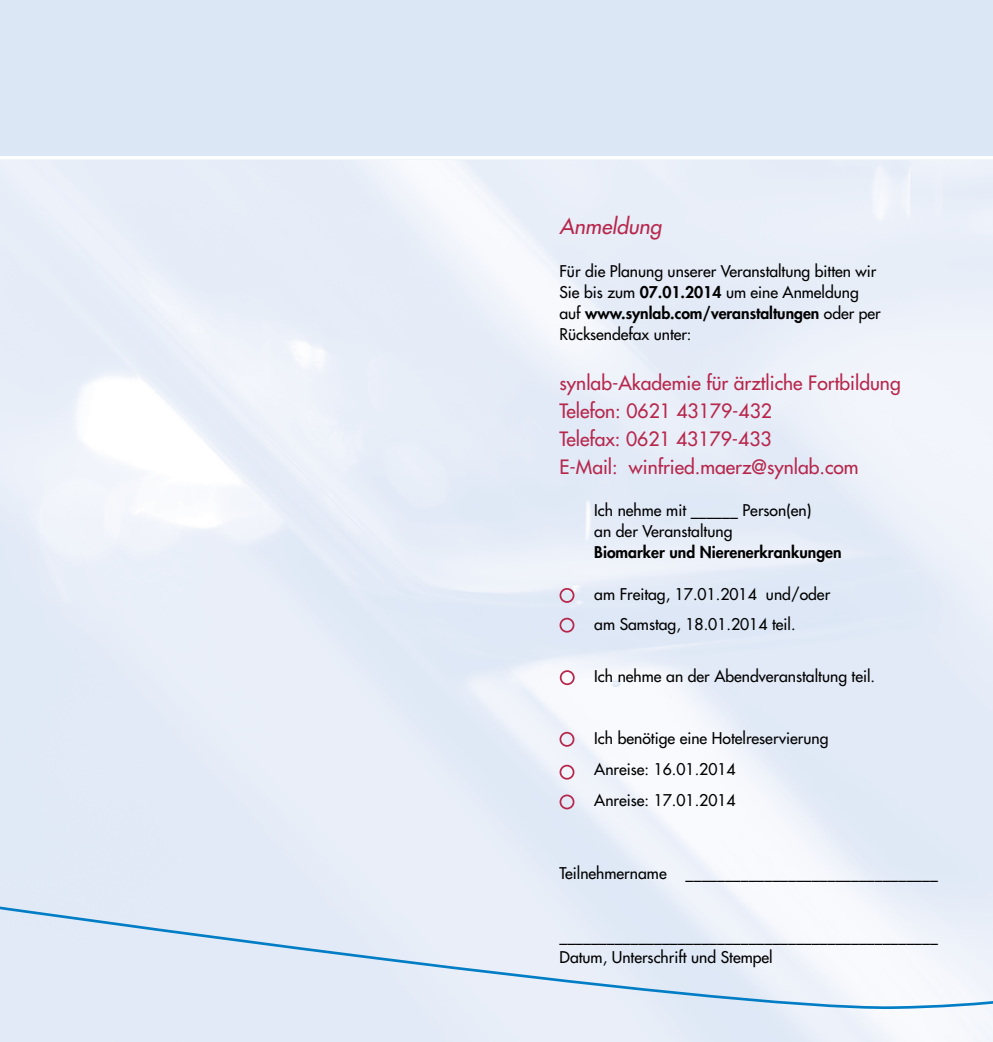
<style>
.page{position:relative;width:993px;height:1042px;background:#fff}
.page>*{position:absolute;margin:0;border:0;box-sizing:border-box;transform-origin:0 0}
.t1{font:italic 21px "Futura";color:#b7274c}
.t2{font:19.25px/28px "Futura";color:#b7274c}
.t3{font:15.75px/21px "Futura";color:#000}
.t4{font:800 15.75px "Futura";color:#000}
.s1{font-weight:800}
</style>
<div class="page">
<img style="left:0;top:160px;width:992px;height:882px">
<svg style="left:0;top:858px;width:992px;height:151px;fill:#e4ebf7"></svg>
<div style="left:0;top:0;width:992px;height:159px;background:#dce7f5"></div>
<svg style="left:0;top:156px;width:992px;height:4px;fill:#fdfefe"></svg>
<div style="left:559px;top:588px;width:15px;height:15px;border:2px solid #b7274c;border-radius:50%"></div>
<div style="left:559px;top:618px;width:15px;height:14px;border:2px solid #b7274c;border-radius:50%"></div>
<div style="left:559px;top:732px;width:15px;height:15px;border:2px solid #b7274c;border-radius:50%"></div>
<div style="left:559px;top:765px;width:15px;height:14px;border:2px solid #b7274c;border-radius:50%"></div>
<div style="left:559px;top:794px;width:15px;height:15px;border:2px solid #b7274c;border-radius:50%"></div>
<div style="left:559px;top:670px;width:15px;height:15px;border:2px solid #b7274c;border-radius:50%"></div>
<h1 class="t1" style="left:559px;top:212px;width:103px">Anmeldung</h1>
<p class="t3" style="left:559px;top:261px;width:322px">Für die Planung unserer Veranstaltung bitten wir Sie bis zum <span class="s1">07.01.2014</span> um eine Anmeldung auf <span class="s1">www.synlab.com/veranstaltungen</span> oder per Rücksendefax unter:</p>
<p class="t2" style="left:559px;top:368px;width:342px">synlab-Akademie für ärztliche Fortbildung Telefon: 0621 43179-432<br>Telefax: 0621 43179-433<br>E-Mail: winfried.maerz@synlab.com</p>
<p class="t3" style="left:594px;top:499px;width:219px">Ich nehme mit ______ Person(en) an der Veranstaltung</p>
<p class="t4" style="left:594px;top:541px;width:249px">Biomarker und Nierenerkrankungen</p>
<p class="t3" style="left:594px;top:578px;width:237px;line-height:31px">am Freitag, 17.01.2014 und/oder am Samstag, 18.01.2014 teil.</p>
<p class="t3" style="left:594px;top:666px;width:282px">Ich nehme an der Abendveranstaltung teil.</p>
<p class="t3" style="left:594px;top:723px;width:235px;line-height:31px">Ich benötige eine Hotelreservierung<br>Anreise: 16.01.2014<br>Anreise: 17.01.2014</p>
<p class="t3" style="left:559px;top:862px;width:379px">Teilnehmername ________________________________</p>
<p class="t3" style="left:559px;top:925px;width:379px">________________________________________________<br>Datum, Unterschrift und Stempel</p>
</div>
